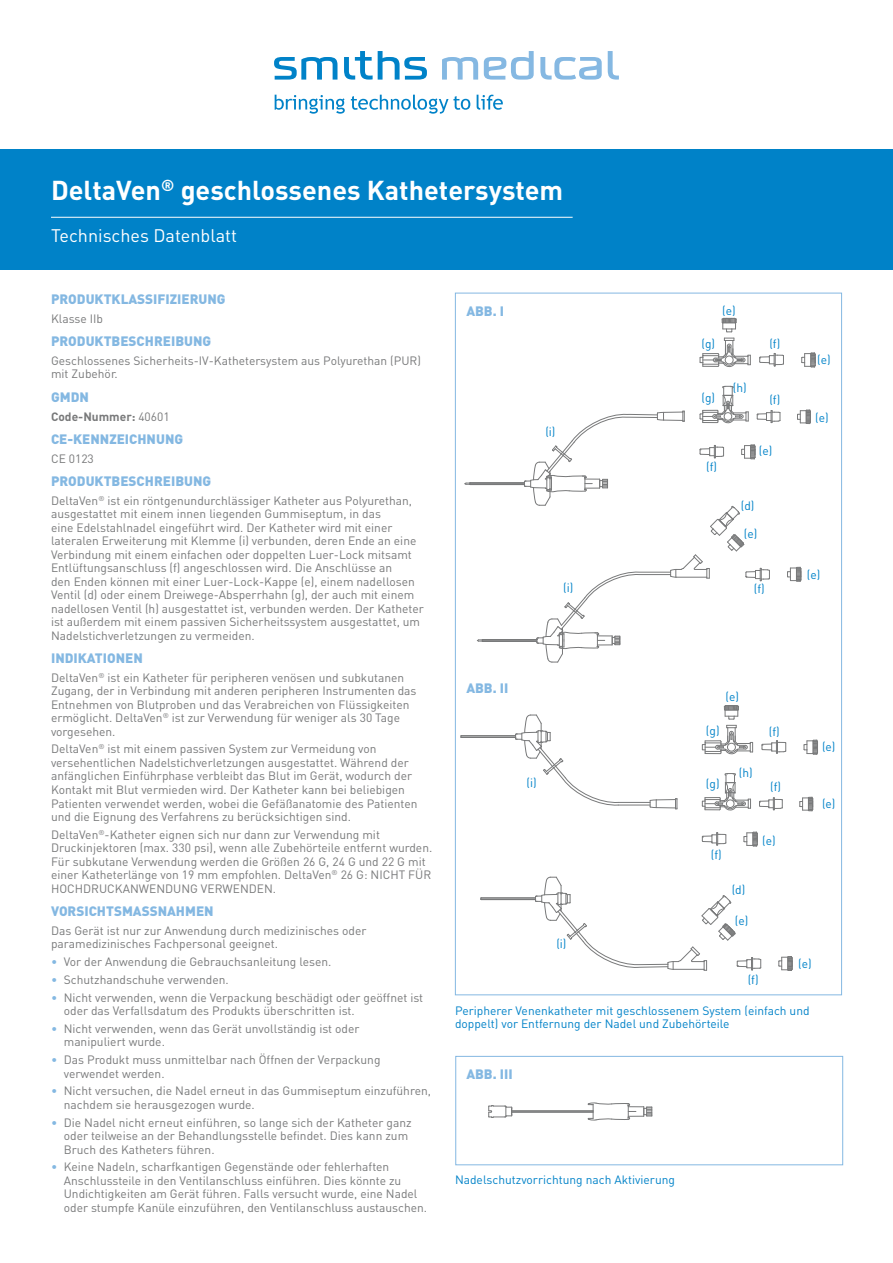
<style>
.page{position:relative;width:893px;height:1263px;background:#fff}
.page>*{position:absolute;margin:0;border:0;box-sizing:border-box;transform-origin:0 0}
.t1{font:700 27px "DIN";color:#fff}
.t2{font:18px "DIN";color:#fff}
.t3{font:900 13.5px "DIN";color:#84b8e2}
.t4{font:12px/13.5px "DIN";color:#78797a}
.t5{font:12px/13.5px "DIN";color:#0082c8}
.t6{font:700 12px "DIN";color:#78797a}
.s1{font-weight:400}
.s2{color:#84b8e2}
</style>
<div class="page">
<div style="left:0;top:150px;width:893px;height:120px;background:#0082c8"></div>
<hr style="left:51px;top:217px;width:522px;height:1px;background:#fff">
<svg style="left:274px;top:57px;width:63px;height:23px"></svg>
<svg style="left:344px;top:51px;width:83px;height:29px"></svg>
<svg style="left:442px;top:57px;width:36px;height:23px"></svg>
<svg style="left:608px;top:51px;width:11px;height:29px"></svg>
<svg style="left:484px;top:51px;width:50px;height:29px"></svg>
<svg style="left:540px;top:57px;width:62px;height:23px"></svg>
<svg style="left:275px;top:95px;width:70px;height:19px"></svg>
<svg style="left:351px;top:95px;width:119px;height:19px"></svg>
<svg style="left:477px;top:95px;width:26px;height:15px"></svg>
<hr style="left:470px;top:482px;width:54px;height:1px;background:#78797a">
<hr style="left:470px;top:483px;width:54px;height:1px;background:#78797a">
<hr style="left:470px;top:484px;width:54px;height:1px;background:#78797a">
<svg style="left:464px;top:482px;width:6px;height:3px"></svg>
<svg style="left:797px;top:410px;width:14px;height:14px"></svg>
<svg style="left:759px;top:353px;width:25px;height:14px"></svg>
<svg style="left:801px;top:352px;width:15px;height:16px"></svg>
<svg style="left:700px;top:318px;width:51px;height:49px"></svg>
<hr style="left:483px;top:639px;width:54px;height:1px;background:#78797a">
<hr style="left:482px;top:640px;width:55px;height:1px;background:#78797a">
<hr style="left:482px;top:641px;width:55px;height:1px;background:#78797a">
<svg style="left:477px;top:639px;width:6px;height:3px"></svg>
<svg style="left:787px;top:567px;width:15px;height:15px"></svg>
<svg style="left:524px;top:386px;width:257px;height:277px"></svg>
<hr style="left:461px;top:735px;width:55px;height:1px;background:#78797a">
<hr style="left:461px;top:737px;width:55px;height:1px;background:#78797a">
<hr style="left:461px;top:736px;width:55px;height:1px;background:#78797a">
<hr style="left:618px;top:802px;width:32px;height:1px;background:#78797a">
<hr style="left:618px;top:805px;width:32px;height:1px;background:#78797a">
<svg style="left:650px;top:798px;width:28px;height:12px"></svg>
<svg style="left:515px;top:714px;width:104px;height:92px"></svg>
<svg style="left:759px;top:797px;width:24px;height:13px"></svg>
<svg style="left:799px;top:797px;width:15px;height:14px"></svg>
<svg style="left:762px;top:740px;width:24px;height:14px"></svg>
<svg style="left:804px;top:740px;width:14px;height:15px"></svg>
<svg style="left:702px;top:705px;width:51px;height:50px"></svg>
<svg style="left:702px;top:832px;width:25px;height:14px"></svg>
<svg style="left:744px;top:832px;width:14px;height:15px"></svg>
<svg style="left:702px;top:773px;width:49px;height:38px"></svg>
<hr style="left:481px;top:897px;width:54px;height:1px;background:#78797a">
<hr style="left:481px;top:899px;width:55px;height:1px;background:#78797a">
<hr style="left:481px;top:898px;width:54px;height:1px;background:#78797a">
<svg style="left:778px;top:956px;width:15px;height:15px"></svg>
<svg style="left:535px;top:877px;width:226px;height:94px"></svg>
<hr style="left:512px;top:1112px;width:81px;height:1px;background:#78797a">
<hr style="left:512px;top:1110px;width:81px;height:1px;background:#78797a">
<hr style="left:512px;top:1111px;width:81px;height:1px;background:#78797a">
<svg style="left:588px;top:1103px;width:65px;height:17px"></svg>
<svg style="left:488px;top:1105px;width:25px;height:13px"></svg>
<div style="left:455px;top:1056px;width:388px;height:109px;border:1px solid #84b8e2"></div>
<h1 class="t1" style="left:51px;top:172px;width:514px">DeltaVen<sup>®</sup> geschlossenes Kathetersystem</h1>
<h2 class="t2" style="left:51px;top:224px;width:188px">Technisches Datenblatt</h2>
<p class="t3" style="left:51px;top:290px;width:176px">PRODUKTKLASSIFIZIERUNG</p>
<p class="t4" style="left:51px;top:312px;width:54px">Klasse IIb</p>
<p class="t3" style="left:51px;top:332px;width:162px">PRODUKTBESCHREIBUNG</p>
<p class="t4" style="left:51px;top:354px;width:371px">Geschlossenes Sicherheits-IV-Kathetersystem aus Polyurethan (PUR) mit Zubehör.</p>
<p class="t3" style="left:51px;top:388px;width:39px">GMDN</p>
<p class="t6" style="left:51px;top:408px;width:120px">Code-Nummer: <span class="s1">40601</span></p>
<p class="t3" style="left:51px;top:430px;width:134px">CE-KENNZEICHNUNG</p>
<p class="t4" style="left:51px;top:451px;width:44px">CE 0123</p>
<p class="t3" style="left:51px;top:472px;width:162px">PRODUKTBESCHREIBUNG</p>
<p class="t4" style="left:51px;top:493px;width:374px">DeltaVen<sup>®</sup> ist ein röntgenundurchlässiger Katheter aus Polyurethan, ausgestattet mit einem innen liegenden Gummiseptum, in das<br>eine Edelstahlnadel eingeführt wird. Der Katheter wird mit einer lateralen Erweiterung mit Klemme (i) verbunden, deren Ende an eine Verbindung mit einem einfachen oder doppelten Luer-Lock mitsamt Entlüftungsanschluss (f) angeschlossen wird. Die Anschlüsse an<br>den Enden können mit einer Luer-Lock-Kappe (e), einem nadellosen Ventil (d) oder einem Dreiwege-Absperrhahn (g), der auch mit einem nadellosen Ventil (h) ausgestattet ist, verbunden werden. Der Katheter ist außerdem mit einem passiven Sicherheitssystem ausgestattet, um Nadelstichverletzungen zu vermeiden.</p>
<p class="t3" style="left:51px;top:649px;width:93px">INDIKATIONEN</p>
<p class="t4" style="left:51px;top:670px;width:367px">DeltaVen<sup>®</sup> ist ein Katheter für peripheren venösen und subkutanen Zugang, der in Verbindung mit anderen peripheren Instrumenten das Entnehmen von Blutproben und das Verabreichen von Flüssigkeiten ermöglicht. DeltaVen<sup>®</sup> ist zur Verwendung für weniger als 30 Tage vorgesehen.</p>
<p class="t4" style="left:51px;top:742px;width:368px">DeltaVen<sup>®</sup> ist mit einem passiven System zur Vermeidung von versehentlichen Nadelstichverletzungen ausgestattet. Während der anfänglichen Einführphase verbleibt das Blut im Gerät, wodurch der Kontakt mit Blut vermieden wird. Der Katheter kann bei beliebigen Patienten verwendet werden, wobei die Gefäßanatomie des Patienten und die Eignung des Verfahrens zu berücksichtigen sind.</p>
<p class="t4" style="left:51px;top:827px;width:383px">DeltaVen<sup>®</sup>-Katheter eignen sich nur dann zur Verwendung mit Druckinjektoren (max. 330 psi), wenn alle Zubehörteile entfernt wurden.<br>Für subkutane Verwendung werden die Größen 26 G, 24 G und 22 G mit einer Katheterlänge von 19 mm empfohlen. DeltaVen<sup>®</sup> 26 G: NICHT FÜR HOCHDRUCKANWENDUNG VERWENDEN.</p>
<p class="t3" style="left:51px;top:902px;width:164px">VORSICHTSMASSNAHMEN</p>
<p class="t4" style="left:51px;top:923px;width:317px">Das Gerät ist nur zur Anwendung durch medizinisches oder paramedizinisches Fachpersonal geeignet.</p>
<p class="t4" style="left:51px;top:955px;width:282px"><span class="s2">•</span> Vor der Anwendung die Gebrauchsanleitung lesen.</p>
<p class="t4" style="left:51px;top:972px;width:179px"><span class="s2">•</span> Schutzhandschuhe verwenden.</p>
<p class="t4" style="left:64px;top:990px;width:361px;text-indent:-13px"><span class="s2">•</span> Nicht verwenden, wenn die Verpackung beschädigt oder geöffnet ist oder das Verfallsdatum des Produkts überschritten ist.</p>
<p class="t4" style="left:64px;top:1021px;width:297px;text-indent:-13px"><span class="s2">•</span> Nicht verwenden, wenn das Gerät unvollständig ist oder manipuliert wurde.</p>
<p class="t4" style="left:64px;top:1053px;width:318px;text-indent:-13px"><span class="s2">•</span> Das Produkt muss unmittelbar nach Öffnen der Verpackung verwendet werden.</p>
<p class="t4" style="left:64px;top:1084px;width:369px;text-indent:-13px"><span class="s2">•</span> Nicht versuchen, die Nadel erneut in das Gummiseptum einzuführen, nachdem sie herausgezogen wurde.</p>
<p class="t4" style="left:64px;top:1115px;width:349px;text-indent:-13px"><span class="s2">•</span> Die Nadel nicht erneut einführen, so lange sich der Katheter ganz oder teilweise an der Behandlungsstelle befindet. Dies kann zum<br>Bruch des Katheters führen.</p>
<p class="t4" style="left:64px;top:1160px;width:365px;text-indent:-13px"><span class="s2">•</span> Keine Nadeln, scharfkantigen Gegenstände oder fehlerhaften Anschlussteile in den Ventilanschluss einführen. Dies könnte zu Undichtigkeiten am Gerät führen. Falls versucht wurde, eine Nadel oder stumpfe Kanüle einzuführen, den Ventilanschluss austauschen.</p>
<p class="t3" style="left:466px;top:302px;width:39px">ABB. I</p>
<p class="t5" style="left:545px;top:425px;width:12px">(i)</p>
<p class="t5" style="left:563px;top:581px;width:12px">(i)</p>
<p class="t3" style="left:466px;top:679px;width:44px">ABB. II</p>
<p class="t5" style="left:527px;top:775px;width:12px">(i)</p>
<p class="t5" style="left:556px;top:937px;width:12px">(i)</p>
<p class="t5" style="left:701px;top:336px;width:15px">(g)</p>
<p class="t5" style="left:722px;top:304px;width:15px">(e)</p>
<p class="t5" style="left:701px;top:391px;width:15px">(g)</p>
<p class="t5" style="left:733px;top:380px;width:15px">(h)</p>
<p class="t5" style="left:769px;top:336px;width:12px">(f)</p>
<p class="t5" style="left:769px;top:392px;width:12px">(f)</p>
<p class="t5" style="left:706px;top:460px;width:12px">(f)</p>
<p class="t5" style="left:759px;top:444px;width:15px">(e)</p>
<p class="t5" style="left:741px;top:498px;width:15px">(d)</p>
<p class="t5" style="left:744px;top:526px;width:15px">(e)</p>
<p class="t5" style="left:754px;top:582px;width:12px">(f)</p>
<p class="t5" style="left:817px;top:353px;width:15px">(e)</p>
<p class="t5" style="left:815px;top:410px;width:15px">(e)</p>
<p class="t5" style="left:807px;top:567px;width:15px">(e)</p>
<p class="t5" style="left:726px;top:689px;width:15px">(e)</p>
<p class="t5" style="left:706px;top:723px;width:15px">(g)</p>
<p class="t5" style="left:706px;top:776px;width:15px">(g)</p>
<p class="t5" style="left:739px;top:766px;width:15px">(h)</p>
<p class="t5" style="left:769px;top:725px;width:12px">(f)</p>
<p class="t5" style="left:770px;top:779px;width:12px">(f)</p>
<p class="t5" style="left:711px;top:848px;width:12px">(f)</p>
<p class="t5" style="left:732px;top:883px;width:15px">(d)</p>
<p class="t5" style="left:735px;top:913px;width:15px">(e)</p>
<p class="t5" style="left:762px;top:833px;width:15px">(e)</p>
<p class="t5" style="left:748px;top:972px;width:12px">(f)</p>
<p class="t5" style="left:822px;top:739px;width:15px">(e)</p>
<p class="t5" style="left:822px;top:797px;width:15px">(e)</p>
<p class="t5" style="left:798px;top:956px;width:15px">(e)</p>
<p class="t5" style="left:455px;top:1003px;width:356px">Peripherer Venenkatheter mit geschlossenem System (einfach und doppelt) vor Entfernung der Nadel und Zubehörteile</p>
<p class="t3" style="left:466px;top:1065px;width:48px">ABB. III</p>
<p class="t5" style="left:455px;top:1172px;width:221px">Nadelschutzvorrichtung nach Aktivierung</p>
</div>
